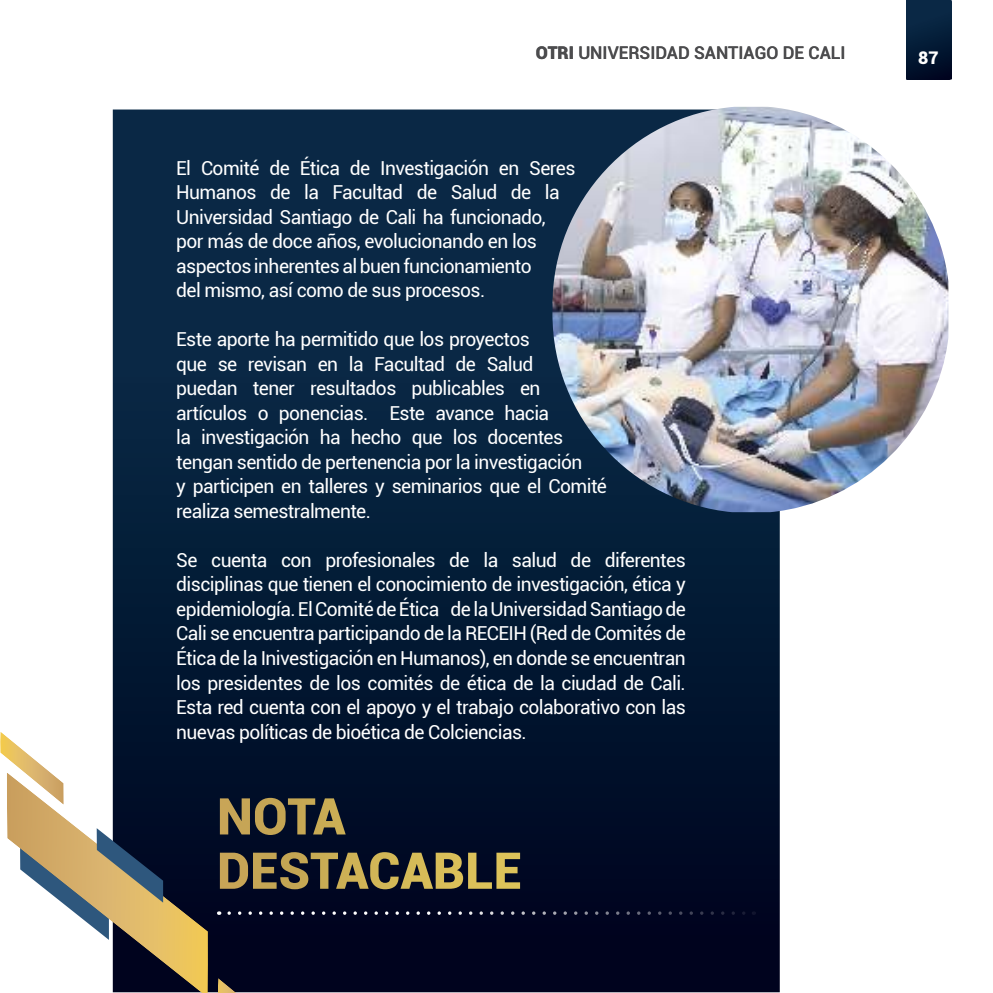
<style>
.page{position:relative;width:993px;height:993px;background:#fff}
.page>*{position:absolute;margin:0;border:0;box-sizing:border-box;transform-origin:0 0}
.t1{font:19.25px/24.5px "Roboto";letter-spacing:-.03em;color:#fff}
.t2{font:500 17.5px "Roboto";color:#4c4c4e}
.t3{font:900 17.5px "Roboto";color:#fff}
.s1{font-weight:900}
</style>
<div class="page">
<img style="left:906px;top:0;width:45px;height:79px">
<img style="left:113px;top:109px;width:666px;height:882px">
<img style="left:220px;top:798px;width:30px;height:36px">
<img style="left:255px;top:797px;width:30px;height:37px">
<img style="left:288px;top:798px;width:25px;height:36px">
<img style="left:313px;top:798px;width:32px;height:36px">
<img style="left:220px;top:852px;width:28px;height:36px">
<img style="left:253px;top:852px;width:23px;height:36px">
<img style="left:280px;top:851px;width:28px;height:38px">
<img style="left:310px;top:852px;width:26px;height:36px">
<img style="left:336px;top:852px;width:32px;height:36px">
<img style="left:370px;top:851px;width:28px;height:38px">
<img style="left:400px;top:852px;width:33px;height:36px">
<img style="left:435px;top:852px;width:28px;height:36px">
<img style="left:468px;top:852px;width:24px;height:36px">
<img style="left:496px;top:852px;width:24px;height:36px">
<svg style="left:229px;top:911px;width:518px;height:3px;background:#2a2e45"></svg>
<img style="left:552px;top:107px;width:396px;height:405px">
<img style="left:7px;top:772px;width:201px;height:220px">
<img style="left:0;top:732px;width:64px;height:72px">
<img style="left:218px;top:977px;width:18px;height:15px">
<svg style="left:20px;top:827px;width:143px;height:112px"></svg>
<p class="t2" style="left:535px;top:42px;width:311px"><span class="s1">OTRI</span> UNIVERSIDAD SANTIAGO DE CALI</p>
<p class="t1" style="left:176px;top:155px;width:400px">El Comité de Ética de Investigación en Seres Humanos de la Facultad de Salud de la Universidad Santiago de Cali ha funcionado, por más de doce años, evolucionando en los aspectos inherentes al buen funcionamiento<br>del mismo, así como de sus procesos.</p>
<p class="t1" style="left:176px;top:326px;width:432px">Este aporte ha permitido que los proyectos<br>que se revisan en la Facultad de Salud<br>puedan tener resultados publicables en artículos o ponencias. Este avance hacia<br>la investigación ha hecho que los docentes tengan sentido de pertenencia por la investigación<br>y participen en talleres y seminarios que el Comité realiza semestralmente.</p>
<p class="t1" style="left:176px;top:549px;width:511px;text-align:justify">Se cuenta con profesionales de la salud de diferentes disciplinas que tienen el conocimiento de investigación, ética y epidemiología. El Comité de Ética de la Universidad Santiago de Cali se encuentra participando de la RECEIH (Red de Comités de Ética de la Inivestigación en Humanos), en donde se encuentran los presidentes de los comités de ética de la ciudad de Cali.<br>Esta red cuenta con el apoyo y el trabajo colaborativo con las nuevas políticas de bioética de Colciencias.</p>
<p class="t3" style="left:918px;top:47px;width:22px">87</p>
</div>
